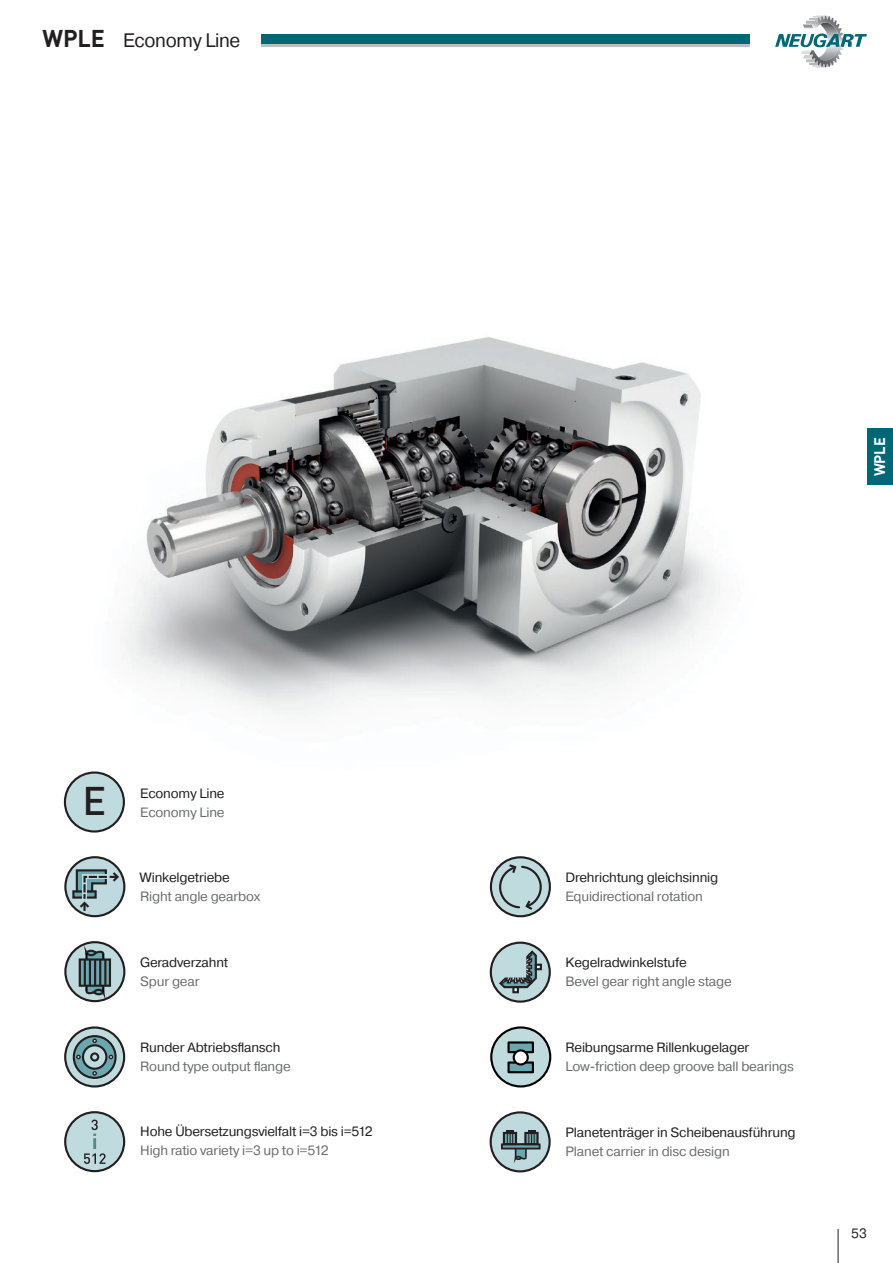
<style>
.page{position:relative;width:893px;height:1263px;background:#fff}
.page>*{position:absolute;margin:0;border:0;box-sizing:border-box;transform-origin:0 0}
.t1{font:500 39.45px "DIN Pro";color:#231f20}
.t2{font:19.5px "Pragmatica";letter-spacing:-.02em;color:#231f20}
.t3{font:700 15.15px "DIN Pro";color:#fff;scale:.96 1}
.t4{font:13.5px "Pragmatica";letter-spacing:-.015em;color:#231f20}
.t5{font:13.5px "Pragmatica";letter-spacing:-.015em;color:#6c6d70}
.s1{font-family:"DIN Pro";font-weight:700;font-size:24px}
</style>
<div class="page">
<img style="left:63px;top:337px;width:657px;height:546px">
<div style="left:867px;top:428px;width:26px;height:57px;background:#006777"></div>
<svg style="left:64px;top:1111px;width:61px;height:61px"></svg>
<div style="left:65px;top:772px;width:59px;height:60px;background:#bfdbde;border-radius:50%"></div>
<div style="left:64px;top:771px;width:61px;height:61px;border:2px solid #231f20;border-radius:50%"></div>
<svg style="left:65px;top:857px;width:59px;height:59px"></svg>
<div style="left:64px;top:856px;width:61px;height:61px;border:2px solid #231f20;border-radius:50%"></div>
<div style="left:72px;top:890px;width:25px;height:9px;border:2px solid #231f20"></div>
<svg style="left:75px;top:868px;width:46px;height:43px;background:#8fa7ab"></svg>
<svg style="left:491px;top:857px;width:59px;height:59px"></svg>
<div style="left:490px;top:856px;width:61px;height:61px;border:2px solid #231f20;border-radius:50%"></div>
<svg style="left:499px;top:863px;width:43px;height:48px;background:#a5bcbe"></svg>
<svg style="left:65px;top:942px;width:59px;height:59px"></svg>
<div style="left:64px;top:941px;width:61px;height:61px;border:2px solid #231f20;border-radius:50%"></div>
<svg style="left:80px;top:947px;width:30px;height:51px"></svg>
<div style="left:79px;top:958px;width:32px;height:29px;border:2px solid #231f20"></div>
<svg style="left:490px;top:941px;width:61px;height:62px"></svg>
<svg style="left:490px;top:1026px;width:61px;height:61px"></svg>
<div style="left:491px;top:1112px;width:59px;height:59px;background:#bedade;border-radius:50%"></div>
<svg style="left:515px;top:1149px;width:12px;height:5px"></svg>
<div style="left:490px;top:1111px;width:61px;height:61px;border:2px solid #231f20;border-radius:50%"></div>
<div style="left:501px;top:1143px;width:39px;height:6px;border:2px solid #231f20"></div>
<div style="left:504px;top:1133px;width:12px;height:11px;background:#5d8d94"></div>
<div style="left:503px;top:1132px;width:14px;height:13px;border:2px solid #231f20"></div>
<div style="left:525px;top:1133px;width:12px;height:11px;background:#6ba7af"></div>
<div style="left:524px;top:1132px;width:15px;height:13px;border:2px solid #231f20"></div>
<svg style="left:506px;top:1130px;width:7px;height:14px"></svg>
<svg style="left:528px;top:1130px;width:7px;height:14px"></svg>
<svg style="left:514px;top:1154px;width:13px;height:6px"></svg>
<svg style="left:64px;top:1026px;width:61px;height:61px"></svg>
<hr style="left:838px;top:1229px;width:1px;height:34px;background:#231f20">
<svg style="left:775px;top:16px;width:92px;height:52px"></svg>
<div style="left:261px;top:34px;width:488px;height:11px;background:#006777"></div>
<hr style="left:261px;top:45px;width:488px;height:2px;background:#bcbdc0">
<p class="t2" style="left:43px;top:28px;width:199px"><span class="s1">WPLE</span> Economy Line</p>
<p class="t1" style="left:82px;top:770px;width:25px">E</p>
<p class="t4" style="left:140px;top:785px;width:86px">Economy Line</p>
<p class="t5" style="left:140px;top:804px;width:86px">Economy Line</p>
<p class="t4" style="left:140px;top:869px;width:91px">Winkelgetriebe</p>
<p class="t5" style="left:140px;top:888px;width:121px">Right angle gearbox</p>
<p class="t4" style="left:140px;top:954px;width:89px">Geradverzahnt</p>
<p class="t5" style="left:140px;top:973px;width:61px">Spur gear</p>
<p class="t4" style="left:140px;top:1039px;width:142px">Runder Abtriebsflansch</p>
<p class="t5" style="left:140px;top:1058px;width:152px">Round type output flange</p>
<p class="t4" style="left:140px;top:1123px;width:234px">Hohe Übersetzungsvielfalt i=3 bis i=512</p>
<p class="t5" style="left:140px;top:1142px;width:190px">High ratio variety i=3 up to i=512</p>
<p class="t3" style="left:868px;top:476px;width:42px;rotate:-90deg">WPLE</p>
<p class="t4" style="left:566px;top:869px;width:154px">Drehrichtung gleichsinnig</p>
<p class="t5" style="left:566px;top:888px;width:139px">Equidirectional rotation</p>
<p class="t4" style="left:566px;top:954px;width:123px">Kegelradwinkelstufe</p>
<p class="t5" style="left:566px;top:973px;width:168px">Bevel gear right angle stage</p>
<p class="t4" style="left:566px;top:1039px;width:186px">Reibungsarme Rillenkugelager</p>
<p class="t5" style="left:566px;top:1058px;width:230px">Low-friction deep groove ball bearings</p>
<p class="t4" style="left:566px;top:1124px;width:232px">Planetenträger in Scheibenausführung</p>
<p class="t5" style="left:566px;top:1143px;width:166px">Planet carrier in disc design</p>
<p class="t4" style="left:851px;top:1225px;width:17px">53</p>
</div>
